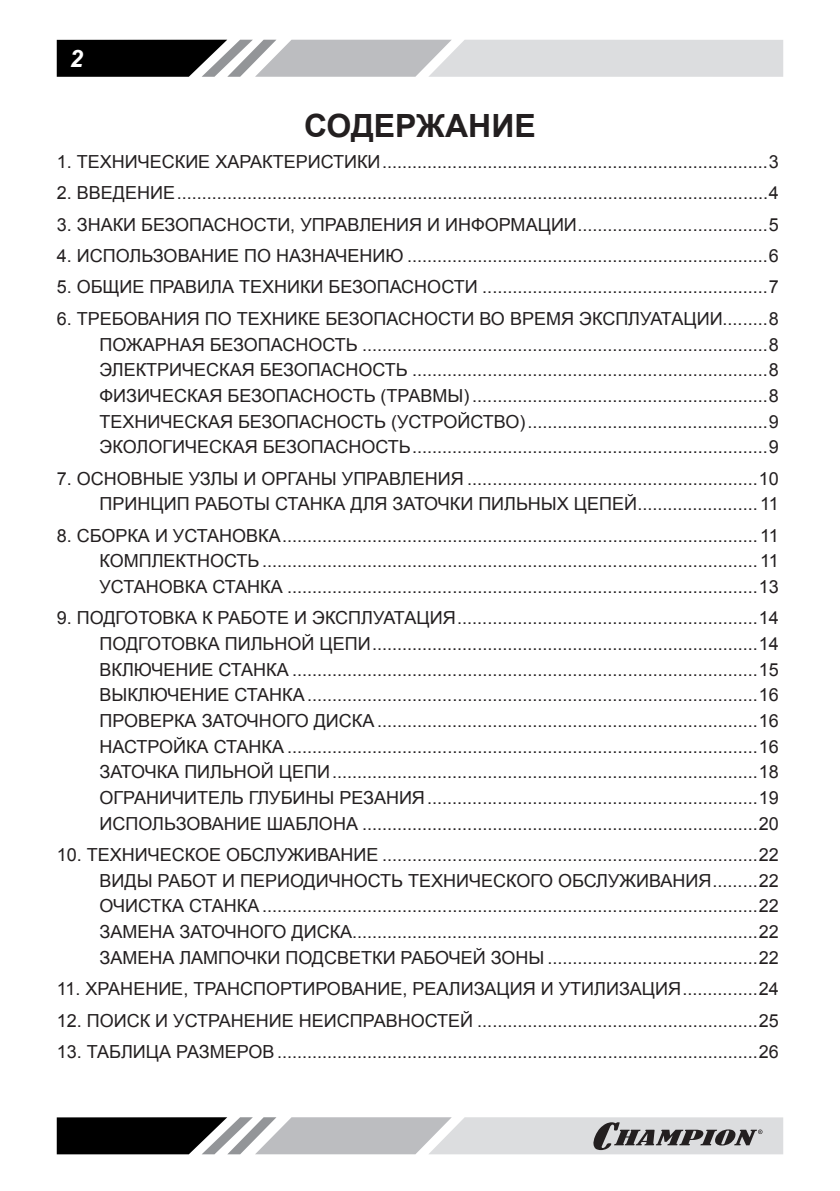
<style>
.page{position:relative;width:840px;height:1191px;background:#fff}
.page>*{position:absolute;margin:0;border:0;box-sizing:border-box;transform-origin:0 0}
.t1{font:700 32px "Arial";color:#231f20}
.t2{font:italic 700 24px "Arial";color:#fff}
.t3{font:18px "Arial";color:#231f20}
</style>
<div class="page">
<svg style="left:57px;top:40px;width:725px;height:37px;background:#a7a8a9"></svg>
<svg style="left:57px;top:1117px;width:725px;height:37px;background:#9c9c9e"></svg>
<h2 class="t2" style="left:70px;top:42px;width:15px">2</h2>
<p class="t1" style="left:304px;top:104px;width:233px">СОДЕРЖАНИЕ</p>
<p class="t3" style="left:57px;top:150px;width:723px">1. ТЕХНИЧЕСКИЕ ХАРАКТЕРИСТИКИ.............................................................................3</p>
<p class="t3" style="left:57px;top:181px;width:723px">2. ВВЕДЕНИЕ......................................................................................................................4</p>
<p class="t3" style="left:57px;top:213px;width:723px">3. ЗНАКИ БЕЗОПАСНОСТИ, УПРАВЛЕНИЯ И ИНФОРМАЦИИ......................................5</p>
<p class="t3" style="left:57px;top:244px;width:723px">4. ИСПОЛЬЗОВАНИЕ ПО НАЗНАЧЕНИЮ ........................................................................6</p>
<p class="t3" style="left:57px;top:275px;width:723px">5. ОБЩИЕ ПРАВИЛА ТЕХНИКИ БЕЗОПАСНОСТИ .........................................................7</p>
<p class="t3" style="left:57px;top:307px;width:723px">6. ТРЕБОВАНИЯ ПО ТЕХНИКЕ БЕЗОПАСНОСТИ ВО ВРЕМЯ ЭКСПЛУАТАЦИИ.........8</p>
<p class="t3" style="left:99px;top:332px;width:680px">ПОЖАРНАЯ БЕЗОПАСНОСТЬ .................................................................................8</p>
<p class="t3" style="left:99px;top:358px;width:680px">ЭЛЕКТРИЧЕСКАЯ БЕЗОПАСНОСТЬ .......................................................................8</p>
<p class="t3" style="left:99px;top:384px;width:680px">ФИЗИЧЕСКАЯ БЕЗОПАСНОСТЬ (ТРАВМЫ) ...........................................................8</p>
<p class="t3" style="left:99px;top:409px;width:680px">ТЕХНИЧЕСКАЯ БЕЗОПАСНОСТЬ (УСТРОЙСТВО)................................................9</p>
<p class="t3" style="left:99px;top:435px;width:680px">ЭКОЛОГИЧЕСКАЯ БЕЗОПАСНОСТЬ.......................................................................9</p>
<p class="t3" style="left:57px;top:466px;width:723px">7. ОСНОВНЫЕ УЗЛЫ И ОРГАНЫ УПРАВЛЕНИЯ ..........................................................10</p>
<p class="t3" style="left:99px;top:492px;width:680px">ПРИНЦИП РАБОТЫ СТАНКА ДЛЯ ЗАТОЧКИ ПИЛЬНЫХ ЦЕПЕЙ........................11</p>
<p class="t3" style="left:57px;top:523px;width:723px">8. СБОРКА И УСТАНОВКА...............................................................................................11</p>
<p class="t3" style="left:99px;top:549px;width:680px">КОМПЛЕКТНОСТЬ...................................................................................................11</p>
<p class="t3" style="left:99px;top:575px;width:680px">УСТАНОВКА СТАНКА ..............................................................................................13</p>
<p class="t3" style="left:57px;top:606px;width:723px">9. ПОДГОТОВКА К РАБОТЕ И ЭКСПЛУАТАЦИЯ............................................................14</p>
<p class="t3" style="left:99px;top:632px;width:680px">ПОДГОТОВКА ПИЛЬНОЙ ЦЕПИ.............................................................................14</p>
<p class="t3" style="left:99px;top:657px;width:680px">ВКЛЮЧЕНИЕ СТАНКА .............................................................................................15</p>
<p class="t3" style="left:99px;top:683px;width:680px">ВЫКЛЮЧЕНИЕ СТАНКА..........................................................................................16</p>
<p class="t3" style="left:99px;top:709px;width:680px">ПРОВЕРКА ЗАТОЧНОГО ДИСКА............................................................................16</p>
<p class="t3" style="left:99px;top:734px;width:680px">НАСТРОЙКА СТАНКА ..............................................................................................16</p>
<p class="t3" style="left:99px;top:760px;width:680px">ЗАТОЧКА ПИЛЬНОЙ ЦЕПИ.....................................................................................18</p>
<p class="t3" style="left:99px;top:786px;width:680px">ОГРАНИЧИТЕЛЬ ГЛУБИНЫ РЕЗАНИЯ..................................................................19</p>
<p class="t3" style="left:99px;top:811px;width:680px">ИСПОЛЬЗОВАНИЕ ШАБЛОНА ...............................................................................20</p>
<p class="t3" style="left:57px;top:843px;width:723px">10. ТЕХНИЧЕСКОЕ ОБСЛУЖИВАНИЕ ...........................................................................22</p>
<p class="t3" style="left:99px;top:868px;width:680px">ВИДЫ РАБОТ И ПЕРИОДИЧНОСТЬ ТЕХНИЧЕСКОГО ОБСЛУЖИВАНИЯ.........22</p>
<p class="t3" style="left:99px;top:894px;width:680px">ОЧИСТКА СТАНКА...................................................................................................22</p>
<p class="t3" style="left:99px;top:920px;width:680px">ЗАМЕНА ЗАТОЧНОГО ДИСКА.................................................................................22</p>
<p class="t3" style="left:99px;top:945px;width:680px">ЗАМЕНА ЛАМПОЧКИ ПОДСВЕТКИ РАБОЧЕЙ ЗОНЫ ..........................................22</p>
<p class="t3" style="left:57px;top:977px;width:723px">11. ХРАНЕНИЕ, ТРАНСПОРТИРОВАНИЕ, РЕАЛИЗАЦИЯ И УТИЛИЗАЦИЯ...............24</p>
<p class="t3" style="left:57px;top:1008px;width:723px">12. ПОИСК И УСТРАНЕНИЕ НЕИСПРАВНОСТЕЙ ........................................................25</p>
<p class="t3" style="left:57px;top:1039px;width:723px">13. ТАБЛИЦА РАЗМЕРОВ................................................................................................26</p>
</div>
